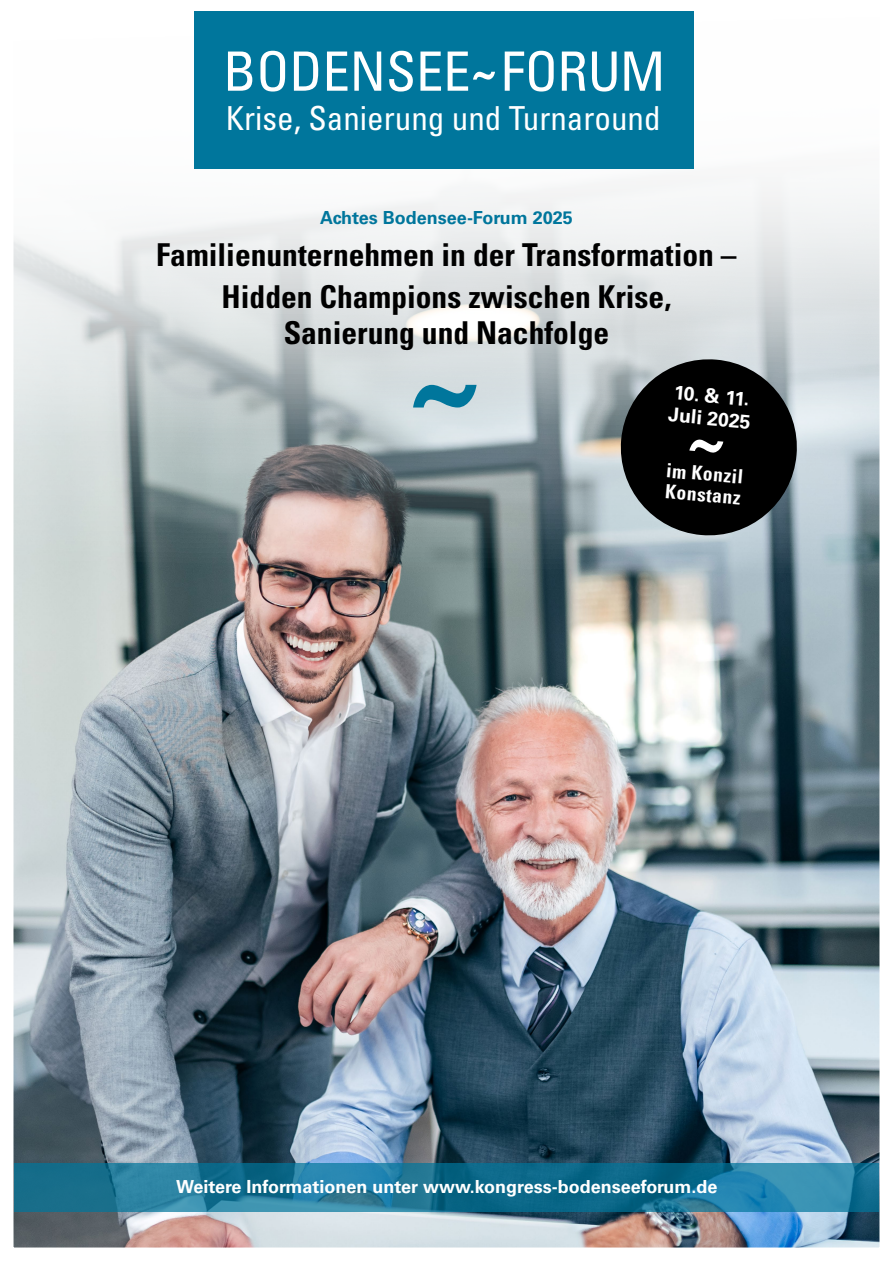
<style>
.page{position:relative;width:893px;height:1263px;background:#fff}
.page>*{position:absolute;margin:0;border:0;box-sizing:border-box;transform-origin:0 0}
.t1{font:condensed 33px "Univers";color:#fff}
.t2{font:700 condensed 31.5px/42px "Univers";color:#000;text-align:center}
.t3{font:700 condensed 19.5px/21px "Univers";color:#fff}
.t4{font:700 19.5px/22.5px "Univers";color:#fff}
.t5{font:700 18px "Univers";color:#fff}
.t6{font:700 18px "Univers";color:#00769c}
</style>
<div class="page">
<img style="left:13px;top:473px;width:867px;height:775px">
<svg style="left:13px;top:11px;width:867px;height:462px"></svg>
<div style="left:195px;top:12px;width:499px;height:157px;background:#00769c"></div>
<svg style="left:14px;top:1164px;width:864px;height:48px;background:#1b7697"></svg>
<svg style="left:228px;top:52px;width:24px;height:39px"></svg>
<svg style="left:260px;top:51px;width:25px;height:41px"></svg>
<svg style="left:294px;top:52px;width:24px;height:39px"></svg>
<svg style="left:327px;top:52px;width:20px;height:39px"></svg>
<svg style="left:354px;top:52px;width:27px;height:39px"></svg>
<svg style="left:389px;top:51px;width:24px;height:41px"></svg>
<svg style="left:420px;top:52px;width:21px;height:39px"></svg>
<svg style="left:448px;top:52px;width:47px;height:39px"></svg>
<svg style="left:505px;top:51px;width:49px;height:41px"></svg>
<svg style="left:562px;top:52px;width:23px;height:39px"></svg>
<svg style="left:592px;top:52px;width:25px;height:40px"></svg>
<svg style="left:624px;top:52px;width:37px;height:39px"></svg>
<svg style="left:413px;top:385px;width:64px;height:22px"></svg>
<svg style="left:617px;top:355px;width:184px;height:184px;background:#323638"></svg>
<p class="t1" style="left:226px;top:97px;width:436px">Krise, Sanierung und Turnaround</p>
<p class="t6" style="left:320px;top:207px;width:254px">Achtes Bodensee-Forum 2025</p>
<p class="t2" style="left:156px;top:234px;width:582px">Familienunternehmen in der Transformation –<br>Hidden Champions zwischen Krise,</p>
<p class="t2" style="left:284px;top:312px;width:327px">Sanierung und Nachfolge</p>
<p class="t4" style="left:671px;top:381px;width:84px;rotate:5deg">10. &amp; 11.<br>Juli 2025</p>
<p class="t3" style="left:667px;top:460px;width:79px;rotate:5deg">im Konzil<br>Konstanz</p>
<p class="t5" style="left:176px;top:1176px;width:543px">Weitere Informationen unter www.kongress-bodenseeforum.de</p>
</div>
